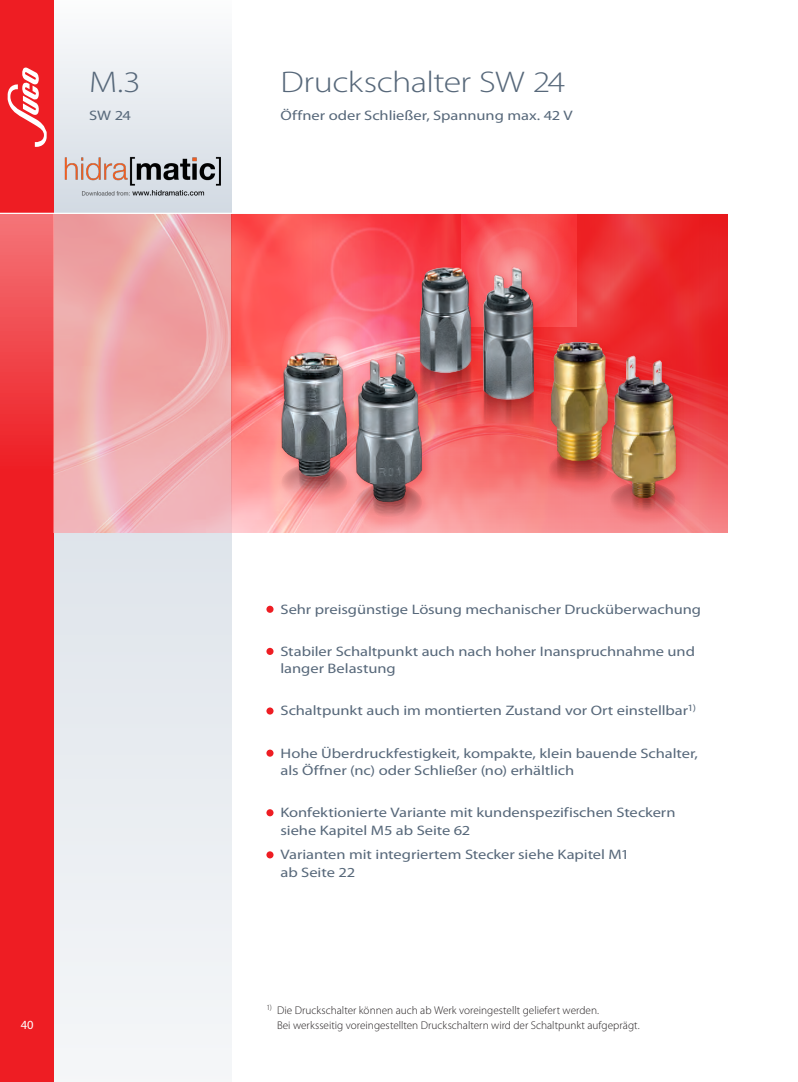
<style>
.page{position:relative;width:798px;height:1082px;background:#fff}
.page>*{position:absolute;margin:0;border:0;box-sizing:border-box;transform-origin:0 0}
.t1{font:300 30px "Myriad Pro";letter-spacing:-.015em;color:#57687a;scale:1.2 1}
.t2{font:13.75px/17.5px "Myriad Pro";letter-spacing:-.005em;color:#57687a;scale:1.2 1}
.t3{font:12.5px "Myriad Pro";color:#fff}
.t4{font:300 11.25px/15px "Myriad Pro";color:#231f20}
</style>
<div class="page">
<div style="left:0;top:0;width:54px;height:213px;background:#ee1d23"></div>
<svg style="left:8px;top:67px;width:39px;height:80px"></svg>
<svg style="left:0;top:214px;width:54px;height:867px;background:#ee2a30"></svg>
<div style="left:54px;top:213px;width:178px;height:868px;background:#eaedf1"></div>
<div style="left:54px;top:0;width:178px;height:213px;background:linear-gradient(to bottom,#fcfdfd,#d2dae3)"></div>
<img style="left:54px;top:214px;width:177px;height:318px">
<img style="left:231px;top:214px;width:496px;height:318px">
<img style="left:463px;top:214px;width:112px;height:111px">
<img style="left:281px;top:302px;width:113px;height:46px">
<div style="left:544px;top:448px;width:75px;height:51px;background:#ee1d23;opacity:.3"></div>
<svg style="left:548px;top:473px;width:59px;height:16px"></svg>
<svg style="left:433px;top:384px;width:39px;height:21px"></svg>
<div style="left:415px;top:263px;width:68px;height:121px;background:#ee1d23;opacity:.3"></div>
<img style="left:418px;top:267px;width:54px;height:108px">
<svg style="left:482px;top:411px;width:53px;height:16px"></svg>
<div style="left:479px;top:263px;width:66px;height:148px;background:#ee1d23;opacity:.3"></div>
<img style="left:482px;top:266px;width:53px;height:134px">
<div style="left:607px;top:352px;width:80px;height:157px;background:#ee1d23;opacity:.3"></div>
<img style="left:610px;top:355px;width:68px;height:123px">
<svg style="left:555px;top:473px;width:48px;height:11px"></svg>
<div style="left:547px;top:338px;width:72px;height:135px;background:#ee1d23;opacity:.3"></div>
<img style="left:550px;top:340px;width:59px;height:123px">
<div style="left:352px;top:348px;width:81px;height:165px;background:#ee1d23;opacity:.3"></div>
<svg style="left:358px;top:351px;width:66px;height:128px;background:#90787e"></svg>
<div style="left:277px;top:459px;width:81px;height:53px;background:#ee1d23;opacity:.3"></div>
<svg style="left:280px;top:488px;width:68px;height:14px"></svg>
<svg style="left:298px;top:488px;width:34px;height:11px"></svg>
<div style="left:277px;top:348px;width:81px;height:140px;background:#ee1d23;opacity:.3"></div>
<img style="left:280px;top:351px;width:68px;height:127px">
<div style="left:606px;top:478px;width:80px;height:50px;background:#ee1d23;opacity:.3"></div>
<svg style="left:610px;top:480px;width:67px;height:37px;background:#d26863"></svg>
<svg style="left:630px;top:493px;width:28px;height:20px"></svg>
<div style="left:352px;top:479px;width:81px;height:53px;background:#ee1d23;opacity:.3"></div>
<svg style="left:355px;top:481px;width:68px;height:41px;background:#c17679"></svg>
<svg style="left:372px;top:493px;width:36px;height:31px"></svg>
<hr style="left:0;top:213px;width:798px;height:1px;background:#fff">
<div style="left:266px;top:605px;width:7px;height:7px;background:#ee1d23;border-radius:50%"></div>
<svg style="left:266px;top:647px;width:7px;height:7px"></svg>
<div style="left:266px;top:707px;width:7px;height:7px;background:#ee1d23;border-radius:50%"></div>
<div style="left:266px;top:749px;width:7px;height:7px;background:#ee1d23;border-radius:50%"></div>
<div style="left:266px;top:809px;width:7px;height:7px;background:#ee1d23;border-radius:50%"></div>
<div style="left:266px;top:851px;width:7px;height:7px;background:#ee1d23;border-radius:50%"></div>
<img style="left:59px;top:152px;width:168px;height:46px">
<h1 class="t1" style="left:89px;top:64px;width:45px">M.3</h1>
<p class="t2" style="left:89px;top:106px;width:36px">SW 24</p>
<h1 class="t1" style="left:281px;top:64px;width:239px">Druckschalter SW 24</h1>
<p class="t2" style="left:281px;top:106px;width:245px">Öffner oder Schließer, Spannung max. 42 V</p>
<p class="t3" style="left:21px;top:1016px;width:14px">40</p>
<p class="t2" style="left:280px;top:600px;width:352px">Sehr preisgünstige Lösung mechanischer Drucküberwachung</p>
<p class="t2" style="left:280px;top:642px;width:347px">Stabiler Schaltpunkt auch nach hoher Inanspruchnahme und langer Belastung</p>
<p class="t2" style="left:280px;top:701px;width:348px">Schaltpunkt auch im montierten Zustand vor Ort einstellbar<sup>1)</sup></p>
<p class="t2" style="left:280px;top:743px;width:349px">Hohe Überdruckfestigkeit, kompakte, klein bauende Schalter, als Öffner (nc) oder Schließer (no) erhältlich</p>
<p class="t2" style="left:280px;top:803px;width:331px">Konfektionierte Variante mit kundenspezifischen Steckern siehe Kapitel M5 ab Seite 62</p>
<p class="t2" style="left:280px;top:845px;width:292px">Varianten mit integriertem Stecker siehe Kapitel M1 ab Seite 22</p>
<p class="t4" style="left:277px;top:1002px;width:364px;text-indent:-11px"><sup>1)</sup> Die Druckschalter können auch ab Werk voreingestellt geliefert werden.<br>Bei werksseitig voreingestellten Druckschaltern wird der Schaltpunkt aufgeprägt.</p>
</div>
